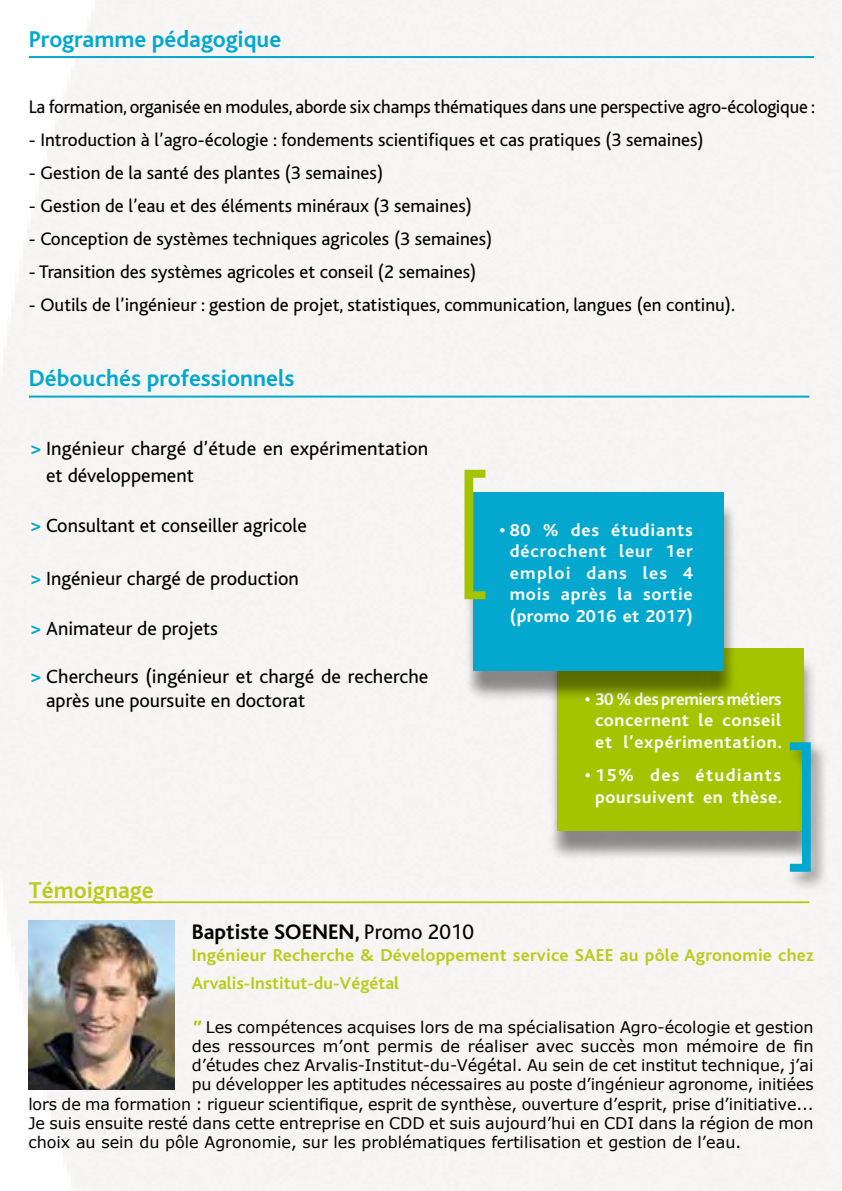
<style>
.page{position:relative;width:842px;height:1191px;background:#f6f6f4}
.page>*{position:absolute;margin:0;border:0;box-sizing:border-box;transform-origin:0 0}
.t1{font:700 24px "Bliss";color:#04a8ce}
.t2{font:700 24px "Bliss";color:#b9cc1d}
.t3{font:700 22px "Bliss";color:#000}
.t4{font:20px/26.4px "Bliss";color:#000}
.t5{font:19px "Bliss";color:#000}
.t6{font:700 18px/21.6px "Bliss";letter-spacing:.04em;color:#fff;text-align:center}
.t7{font:700 18px/28.8px "Bliss";letter-spacing:.01em;color:#b9cc1d}
.t8{font:16px "Verdana";color:#000}
.s1{font-weight:700;color:#04a8ce}
.s2{font-weight:400}
.s3{font-weight:700;font-style:italic;color:#a4c400}
</style>
<div class="page">
<hr style="left:29px;top:56px;width:785px;height:2px;background:#04a8ce">
<hr style="left:29px;top:395px;width:780px;height:2px;background:#04a8ce">
<img style="left:29px;top:920px;width:146px;height:169px">
<div style="left:547px;top:656px;width:269px;height:206px;background:#000;opacity:.45"></div>
<div style="left:557px;top:647px;width:247px;height:183px;background:#a4c400"></div>
<div style="left:463px;top:500px;width:274px;height:201px;background:#000;opacity:.45"></div>
<div style="left:473px;top:492px;width:251px;height:179px;background:#04a8ce"></div>
<svg style="left:464px;top:470px;width:21px;height:129px"></svg>
<div style="left:786px;top:739px;width:44px;height:152px;background:#000;opacity:.39"></div>
<svg style="left:790px;top:742px;width:21px;height:129px"></svg>
<hr style="left:29px;top:901px;width:780px;height:2px;background:#b9cc1d">
<p class="t1" style="left:29px;top:26px;width:254px">Programme pédagogique</p>
<p class="t5" style="left:29px;top:96px;width:788px">La formation, organisée en modules, aborde six champs thématiques dans une perspective agro-écologique :</p>
<p class="t5" style="left:29px;top:130px;width:676px">- Introduction à l’agro-écologie : fondements scientifiques et cas pratiques (3 semaines)</p>
<p class="t5" style="left:29px;top:163px;width:356px">- Gestion de la santé des plantes (3 semaines)</p>
<p class="t5" style="left:29px;top:196px;width:444px">- Gestion de l’eau et des éléments minéraux (3 semaines)</p>
<p class="t5" style="left:29px;top:229px;width:465px">- Conception de systèmes techniques agricoles (3 semaines)</p>
<p class="t5" style="left:29px;top:262px;width:449px">- Transition des systèmes agricoles et conseil (2 semaines)</p>
<p class="t5" style="left:29px;top:295px;width:708px">- Outils de l’ingénieur : gestion de projet, statistiques, communication, langues (en continu).</p>
<p class="t1" style="left:29px;top:366px;width:267px">Débouchés professionnels</p>
<p class="t4" style="left:46px;top:436px;width:384px;text-indent:-16px"><span class="s1">&gt;</span> Ingénieur chargé d’étude en expérimentation et développement</p>
<p class="t4" style="left:30px;top:512px;width:278px"><span class="s1">&gt;</span> Consultant et conseiller agricole</p>
<p class="t4" style="left:30px;top:565px;width:270px"><span class="s1">&gt;</span> Ingénieur chargé de production</p>
<p class="t4" style="left:30px;top:616px;width:189px"><span class="s1">&gt;</span> Animateur de projets</p>
<p class="t4" style="left:46px;top:665px;width:384px;line-height:24px;text-indent:-16px"><span class="s1">&gt;</span> Chercheurs (ingénieur et chargé de recherche après une poursuite en doctorat</p>
<p class="t2" style="left:29px;top:877px;width:126px">Témoignage</p>
<p class="t6" style="left:500px;top:519px;width:195px">• 80 % des étudiants décrochent leur 1er emploi dans les 4 mois après la sortie (promo 2016 et 2017)</p>
<p class="t6" style="left:585px;top:688px;width:199px">• 30 % des premiers métiers concernent le conseil et l’expérimentation.</p>
<p class="t6" style="left:585px;top:764px;width:199px">• 15% des étudiants poursuivent en thèse.</p>
<p class="t3" style="left:192px;top:920px;width:284px">Baptiste SOENEN, <span class="s2">Promo 2010</span></p>
<p class="t7" style="left:192px;top:940px;width:623px">Ingénieur Recherche &amp; Développement service SAEE au pôle Agronomie chez<br>Arvalis-Institut-du-Végétal</p>
<p class="t8" style="left:192px;top:1015px;width:623px"><span class="s3">"</span> Les compétences acquises lors de ma spécialisation Agro-écologie et gestion</p>
<p class="t8" style="left:192px;top:1035px;width:623px">des ressources m’ont permis de réaliser avec succès mon mémoire de fin</p>
<p class="t8" style="left:192px;top:1054px;width:623px">d’études chez Arvalis-Institut-du-Végétal. Au sein de cet institut technique, j’ai</p>
<p class="t8" style="left:192px;top:1073px;width:623px">pu développer les aptitudes nécessaires au poste d’ingénieur agronome, initiées</p>
<p class="t8" style="left:28px;top:1092px;width:787px">lors de ma formation : rigueur scientifique, esprit de synthèse, ouverture d’esprit, prise d’initiative...</p>
<p class="t8" style="left:28px;top:1111px;width:787px">Je suis ensuite resté dans cette entreprise en CDD et suis aujourd’hui en CDI dans la région de mon</p>
<p class="t8" style="left:28px;top:1131px;width:714px">choix au sein du pôle Agronomie, sur les problématiques fertilisation et gestion de l’eau.</p>
</div>
